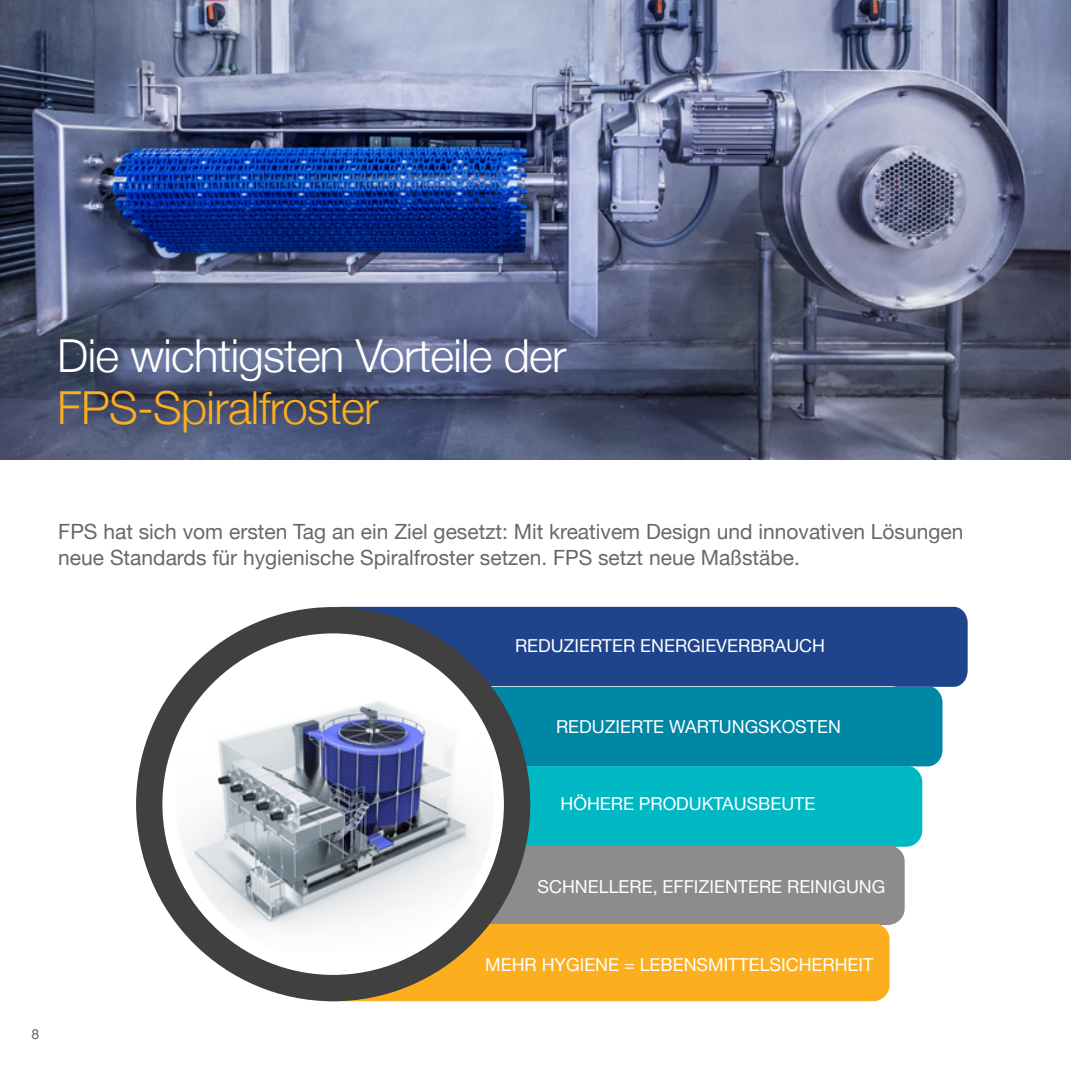
<style>
.page{position:relative;width:1071px;height:1071px;background:#fff}
.page>*{position:absolute;margin:0;border:0;box-sizing:border-box;transform-origin:0 0}
.t1{font:300 45.5px "Helvetica Neue";letter-spacing:-.015em;color:#fff}
.t2{font:300 45.5px "Helvetica Neue";letter-spacing:-.015em;color:#fcaf1e}
.t3{font:21px/26.2px "Helvetica Neue";color:#67686c}
.t4{font:17.85px "Helvetica Neue";color:#fff}
.t5{font:14px "Helvetica Neue";color:#67686c}
</style>
<div class="page">
<img style="left:0;top:0;width:1070px;height:460px">
<svg style="left:1070px;top:0;width:1px;height:460px"></svg>
<hr style="left:1070px;top:460px;width:1px;height:611px;background:#1f448c">
<div style="left:347px;top:607px;width:621px;height:80px;background:#1f448c"></div>
<div style="left:495px;top:686px;width:447px;height:80px;background:#0087a6"></div>
<div style="left:526px;top:766px;width:396px;height:81px;background:#00b8c4"></div>
<svg style="left:347px;top:846px;width:558px;height:155px;background:#c7a057"></svg>
<div style="left:136px;top:607px;width:394px;height:394px;background:#404040;border-radius:50%"></div>
<div style="left:162px;top:633px;width:342px;height:342px;background:#fff;border-radius:50%"></div>
<img style="left:176px;top:653px;width:319px;height:299px">
<h1 class="t1" style="left:57px;top:319px;width:511px">Die wichtigsten Vorteile der</h1>
<h1 class="t2" style="left:57px;top:371px;width:323px">FPS-Spiralfroster</h1>
<p class="t3" style="left:58px;top:519px;width:907px">FPS hat sich vom ersten Tag an ein Ziel gesetzt: Mit kreativem Design und innovativen Lösungen neue Standards für hygienische Spiralfroster setzen. FPS setzt neue Maßstäbe.</p>
<p class="t5" style="left:32px;top:1024px;width:9px">8</p>
<p class="t4" style="left:515px;top:633px;width:312px">REDUZIERTER ENERGIEVERBRAUCH</p>
<p class="t4" style="left:556px;top:714px;width:286px">REDUZIERTE WARTUNGSKOSTEN</p>
<p class="t4" style="left:561px;top:791px;width:256px">HÖHERE PRODUKTAUSBEUTE</p>
<p class="t4" style="left:538px;top:873px;width:349px">SCHNELLERE, EFFIZIENTERE REINIGUNG</p>
<p class="t4" style="left:485px;top:952px;width:390px">MEHR HYGIENE = LEBENSMITTELSICHERHEIT</p>
</div>
